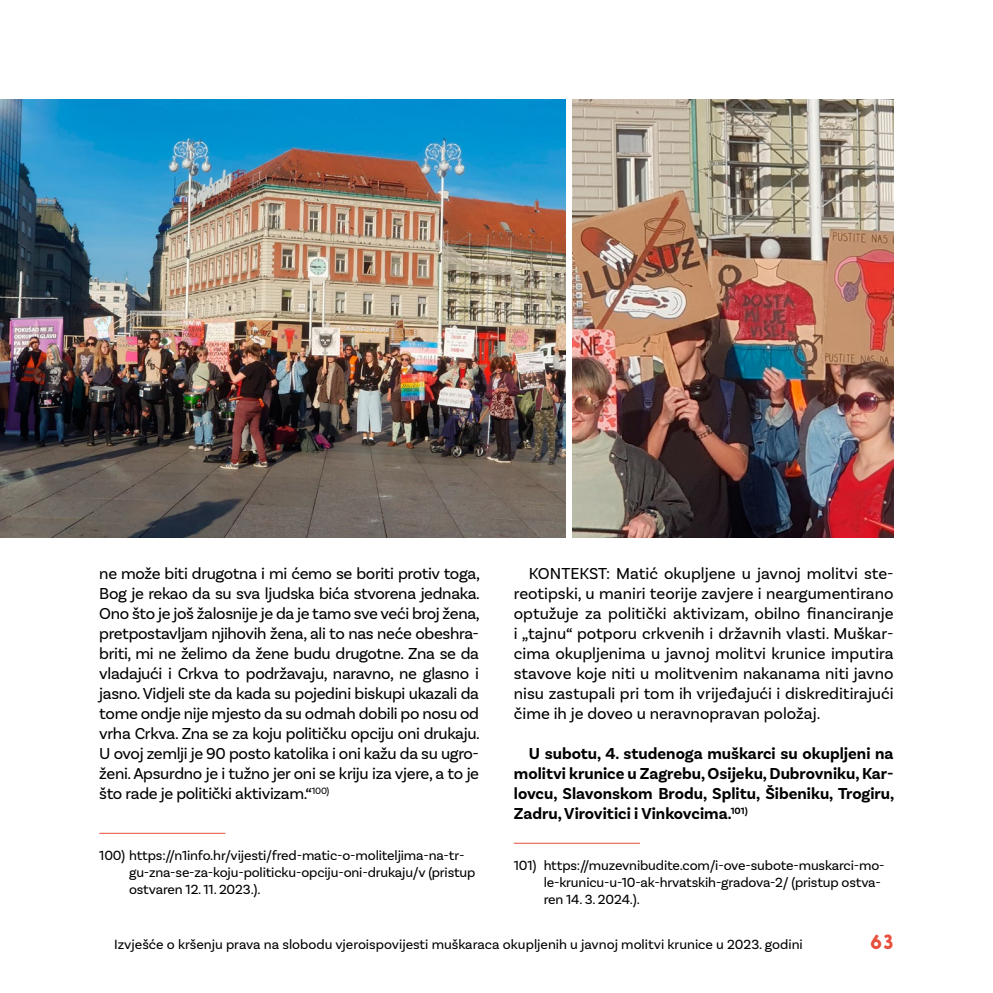
<style>
.page{position:relative;width:993px;height:993px;background:#fff}
.page>*{position:absolute;margin:0;border:0;box-sizing:border-box;transform-origin:0 0}
.t1{font:19.25px "Nanami Pro Regular 8";color:#e8503e}
.t2{font:16.62px/19.9px "Basic Sans";letter-spacing:-.02em;color:#000;text-align:justify}
.t3{font:700 16.62px/19.9px "Basic Sans";color:#000;text-align:justify}
.t4{font:14px/16.8px "Basic Sans";letter-spacing:-.01em;color:#000}
</style>
<div class="page">
<hr style="left:99px;top:832px;width:126px;height:1px;background:#e8503e">
<hr style="left:513px;top:842px;width:126px;height:1px;background:#e8503e">
<img style="left:0;top:99px;width:565px;height:439px">
<img style="left:572px;top:99px;width:321px;height:439px">
<p class="t2" style="left:99px;top:563px;width:382px">ne može biti drugotna i mi ćemo se boriti protiv toga, Bog je rekao da su sva ljudska bića stvorena jednaka.<br>Ono što je još žalosnije je da je tamo sve veći broj žena, pretpostavljam njihovih žena, ali to nas neće obeshra&shy;briti, mi ne želimo da žene budu drugotne. Zna se da vladajući i Crkva to podržavaju, naravno, ne glasno i jasno. Vidjeli ste da kada su pojedini biskupi ukazali da tome ondje nije mjesto da su odmah dobili po nosu od vrha Crkva. Zna se za koju političku opciju oni drukaju.<br>U ovoj zemlji je 90 posto katolika i oni kažu da su ugro&shy;ženi. Apsurdno je i tužno jer oni se kriju iza vjere, a to je što rade je politički aktivizam.“<sup>100)</sup></p>
<p class="t4" style="left:129px;top:846px;width:348px;text-indent:-30px">100) https://n1info.hr/vijesti/fred-matic-o-moliteljima-na-tr&shy;gu-zna-se-za-koju-politicku-opciju-oni-drukaju/v (pristup ostvaren 12. 11. 2023.).</p>
<p class="t2" style="left:513px;top:563px;width:381px;text-indent:15px">KONTEKST: Matić okupljene u javnoj molitvi ste&shy;reotipski, u maniri teorije zavjere i neargumentirano optužuje za politički aktivizam, obilno financiranje i „tajnu“ potporu crkvenih i državnih vlasti. Muškar&shy;cima okupljenima u javnoj molitvi krunice imputira stavove koje niti u molitvenim nakanama niti javno nisu zastupali pri tom ih vrijeđajući i diskreditirajući čime ih je doveo u neravnopravan položaj.</p>
<p class="t3" style="left:513px;top:743px;width:382px;text-indent:15px">U subotu, 4. studenoga muškarci su okupljeni na molitvi krunice u Zagrebu, Osijeku, Dubrovniku, Kar&shy;lovcu, Slavonskom Brodu, Splitu, Šibeniku, Trogiru, Zadru, Virovitici i Vinkovcima.<sup>101)</sup></p>
<p class="t4" style="left:543px;top:856px;width:342px;text-indent:-30px">101) https://muzevnibudite.com/i-ove-subote-muskarci-mo&shy;le-krunicu-u-10-ak-hrvatskih-gradova-2/ (pristup ostva&shy;ren 14. 3. 2024.).</p>
<p class="t4" style="left:114px;top:935px;width:690px">Izvješće o kršenju prava na slobodu vjeroispovijesti muškaraca okupljenih u javnoj molitvi krunice u 2023. godini</p>
<p class="t1" style="left:870px;top:929px;width:25px">63</p>
</div>
